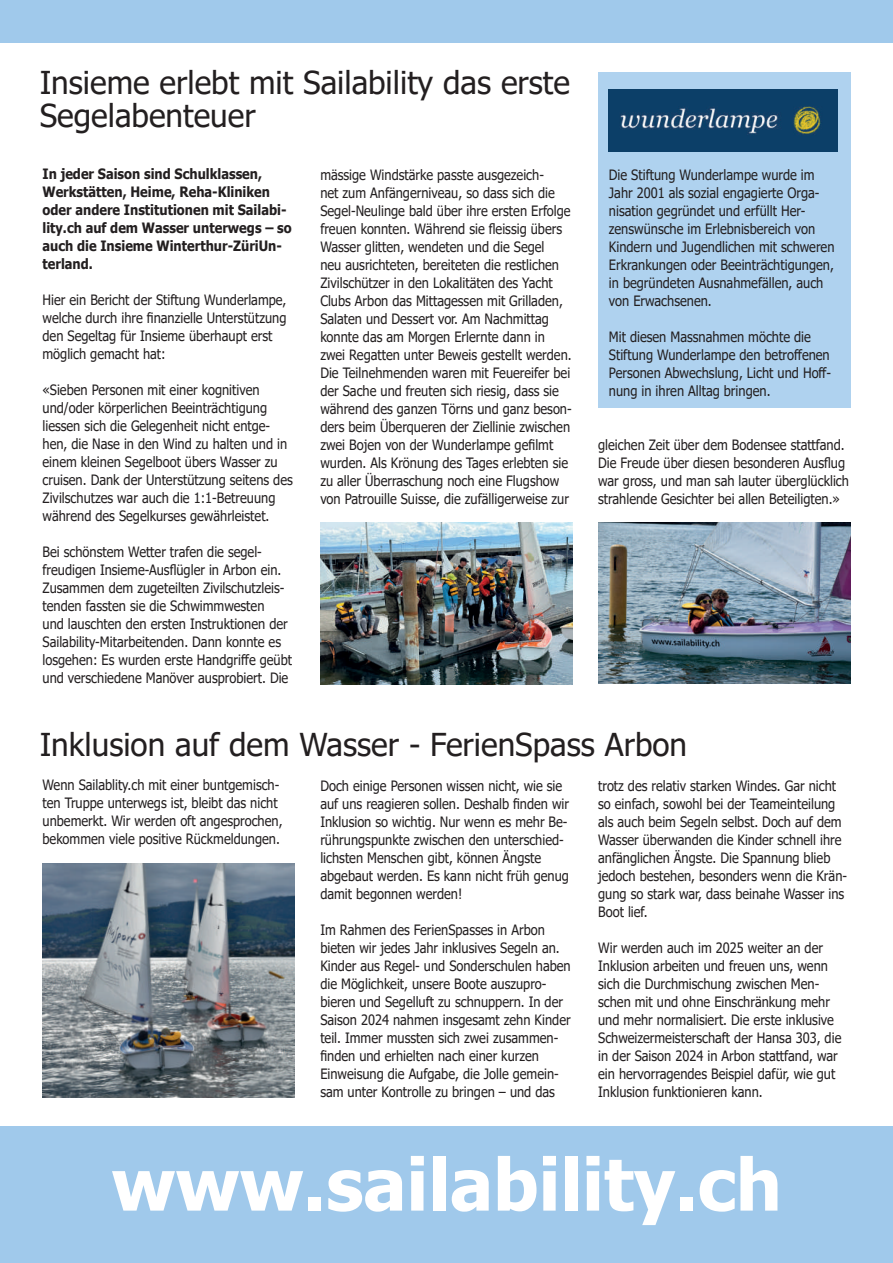
<style>
.page{position:relative;width:893px;height:1263px;background:#fff}
.page>*{position:absolute;margin:0;border:0;box-sizing:border-box;transform-origin:0 0}
.t1{font:700 72px "Tahoma";color:#fff}
.t2{font:31.5px/33px "Tahoma";color:#231f20}
.t3{font:14.25px/18px "Tahoma";color:#231f20;scale:.9 1}
.t4{font:700 14.25px/18px "Tahoma";color:#231f20;scale:.9 1}
</style>
<div class="page">
<div style="left:0;top:0;width:893px;height:43px;background:#a0c9eb"></div>
<div style="left:0;top:1127px;width:893px;height:136px;background:#a0c9eb"></div>
<div style="left:598px;top:72px;width:252px;height:335px;background:#afd2ef"></div>
<img style="left:320px;top:522px;width:253px;height:162px">
<img style="left:598px;top:522px;width:252px;height:161px">
<img style="left:609px;top:89px;width:229px;height:63px">
<img style="left:43px;top:863px;width:252px;height:234px">
<h2 class="t2" style="left:40px;top:67px;width:532px">Insieme erlebt mit Sailability das erste<br>Segelabenteuer</h2>
<p class="t4" style="left:43px;top:166px;width:278px">In jeder Saison sind Schulklassen,<br>Werkstätten, Heime, Reha-Kliniken oder andere Institutionen mit Sailabi&shy;lity.ch auf dem Wasser unterwegs – so auch die Insieme Winterthur-ZüriUn&shy;terland.</p>
<p class="t3" style="left:43px;top:292px;width:273px">Hier ein Bericht der Stiftung Wunderlampe, welche durch ihre finanzielle Unterstützung den Segeltag für Insieme überhaupt erst möglich gemacht hat:</p>
<p class="t3" style="left:43px;top:382px;width:280px">«Sieben Personen mit einer kognitiven und/oder körperlichen Beeinträchtigung liessen sich die Gelegenheit nicht entge&shy;hen, die Nase in den Wind zu halten und in einem kleinen Segelboot übers Wasser zu cruisen. Dank der Unterstützung seitens des Zivilschutzes war auch die 1:1-Betreuung während des Segelkurses gewährleistet.</p>
<p class="t3" style="left:43px;top:544px;width:279px">Bei schönstem Wetter trafen die segel&shy;freudigen Insieme-Ausflügler in Arbon ein.<br>Zusammen dem zugeteilten Zivilschutzleis&shy;tenden fassten sie die Schwimmwesten<br>und lauschten den ersten Instruktionen der Sailability-Mitarbeitenden. Dann konnte es losgehen: Es wurden erste Handgriffe geübt und verschiedene Manöver ausprobiert. Die</p>
<p class="t3" style="left:320px;top:166px;width:281px">mässige Windstärke passte ausgezeich-<br>net zum Anfängerniveau, so dass sich die Segel-Neulinge bald über ihre ersten Erfolge freuen konnten. Während sie fleissig übers Wasser glitten, wendeten und die Segel<br>neu ausrichteten, bereiteten die restlichen Zivilschützer in den Lokalitäten des Yacht Clubs Arbon das Mittagessen mit Grilladen, Salaten und Dessert vor. Am Nachmittag konnte das am Morgen Erlernte dann in zwei Regatten unter Beweis gestellt werden.<br>Die Teilnehmenden waren mit Feuereifer bei der Sache und freuten sich riesig, dass sie während des ganzen Törns und ganz beson&shy;ders beim Überqueren der Ziellinie zwischen zwei Bojen von der Wunderlampe gefilmt wurden. Als Krönung des Tages erlebten sie zu aller Überraschung noch eine Flugshow von Patrouille Suisse, die zufälligerweise zur</p>
<p class="t3" style="left:609px;top:167px;width:252px">Die Stiftung Wunderlampe wurde im Jahr 2001 als sozial engagierte Orga&shy;nisation gegründet und erfüllt Her&shy;zenswünsche im Erlebnisbereich von Kindern und Jugendlichen mit schweren Erkrankungen oder Beeinträchtigungen, in begründeten Ausnahmefällen, auch von Erwachsenen.</p>
<p class="t3" style="left:609px;top:329px;width:248px">Mit diesen Massnahmen möchte die Stiftung Wunderlampe den betroffenen Personen Abwechslung, Licht und Hoff&shy;nung in ihren Alltag bringen.</p>
<p class="t3" style="left:598px;top:437px;width:280px">gleichen Zeit über dem Bodensee stattfand.<br>Die Freude über diesen besonderen Ausflug war gross, und man sah lauter überglücklich strahlende Gesichter bei allen Beteiligten.»</p>
<h2 class="t2" style="left:40px;top:729px;width:649px">Inklusion auf dem Wasser - FerienSpass Arbon</h2>
<p class="t3" style="left:43px;top:777px;width:268px">Wenn Sailablity.ch mit einer buntgemisch&shy;ten Truppe unterwegs ist, bleibt das nicht unbemerkt. Wir werden oft angesprochen, bekommen viele positive Rückmeldungen.</p>
<p class="t3" style="left:320px;top:778px;width:278px">Doch einige Personen wissen nicht, wie sie auf uns reagieren sollen. Deshalb finden wir Inklusion so wichtig. Nur wenn es mehr Be&shy;rührungspunkte zwischen den unterschied&shy;lichsten Menschen gibt, können Ängste abgebaut werden. Es kann nicht früh genug damit begonnen werden!</p>
<p class="t3" style="left:320px;top:922px;width:280px">Im Rahmen des FerienSpasses in Arbon bieten wir jedes Jahr inklusives Segeln an.<br>Kinder aus Regel- und Sonderschulen haben die Möglichkeit, unsere Boote auszupro&shy;bieren und Segelluft zu schnuppern. In der Saison 2024 nahmen insgesamt zehn Kinder teil. Immer mussten sich zwei zusammen&shy;finden und erhielten nach einer kurzen Einweisung die Aufgabe, die Jolle gemein&shy;sam unter Kontrolle zu bringen – und das</p>
<p class="t3" style="left:598px;top:778px;width:278px">trotz des relativ starken Windes. Gar nicht so einfach, sowohl bei der Teameinteilung als auch beim Segeln selbst. Doch auf dem Wasser überwanden die Kinder schnell ihre anfänglichen Ängste. Die Spannung blieb jedoch bestehen, besonders wenn die Krän&shy;gung so stark war, dass beinahe Wasser ins Boot lief.</p>
<p class="t3" style="left:598px;top:940px;width:272px">Wir werden auch im 2025 weiter an der Inklusion arbeiten und freuen uns, wenn sich die Durchmischung zwischen Men&shy;schen mit und ohne Einschränkung mehr und mehr normalisiert. Die erste inklusive Schweizermeisterschaft der Hansa 303, die in der Saison 2024 in Arbon stattfand, war ein hervorragendes Beispiel dafür, wie gut Inklusion funktionieren kann.</p>
<h1 class="t1" style="left:111px;top:1134px;width:672px">www.sailability.ch</h1>
</div>
